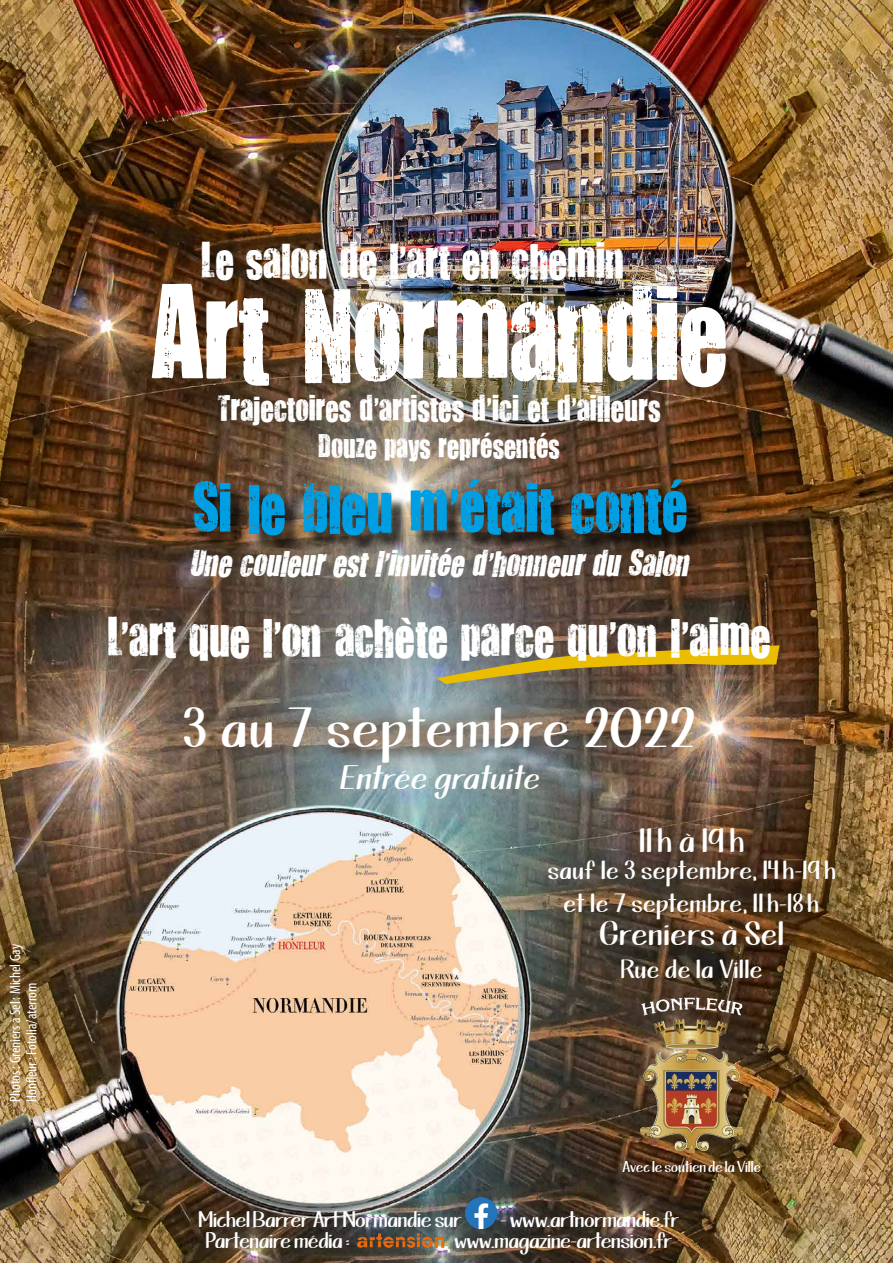
<style>
.page{position:relative;width:893px;height:1263px;background:#fff}
.page>*{position:absolute;margin:0;border:0;box-sizing:border-box;transform-origin:0 0}
.t1{font:109.8px "You Are Loved";letter-spacing:-.015em;color:#fff}
.t2{font:57px "You Are Loved";letter-spacing:-.005em;color:#009fe3}
.t3{font:45px "You Are Loved";letter-spacing:-.005em;color:#fff}
.t4{font:45px "KG This Is Not Goodbye";letter-spacing:.065em;color:#fff}
.t5{font:41.55px "You Are Loved";color:#fff}
.t6{font:30px "You Are Loved";color:#fff}
.t7{font:italic 30px "You Are Loved";color:#fff}
.t8{font:27px "You Are Loved";letter-spacing:-.005em;color:#fff}
.t9{font:27px "KG This Is Not Goodbye";letter-spacing:.06em;color:#fff}
.t10{font:italic 27px "KG This Is Not Goodbye";color:#fff}
.t11{font:21px/33px "KG This Is Not Goodbye";letter-spacing:.06em;color:#fff;text-align:center}
.t12{font:18px "KG This Is Not Goodbye";letter-spacing:.015em;color:#fff}
.t13{font:condensed 15px/16.5px "Myriad Pro";color:#fff}
.t14{font:12.6px "KG This Is Not Goodbye";letter-spacing:.035em;color:#fff}
</style>
<div class="page">
<img style="left:0;top:0;width:893px;height:1263px">
<svg style="left:437px;top:645px;width:342px;height:39px;background:#947d39"></svg>
<img style="left:466px;top:1197px;width:30px;height:31px">
<img style="left:353px;top:1230px;width:94px;height:20px">
<img style="left:656px;top:998px;width:75px;height:15px">
<div style="left:197px;top:482px;width:508px;height:72px;background:#000;opacity:.75"></div>
<p class="t13" style="left:7px;top:1102px;width:159px;rotate:-90deg">Photos: Greniers à Sel : Michel Gay<br>Honfleur : Fotolia/aterrom</p>
<h3 class="t5" style="left:201px;top:233px;width:425px">Le salon de l’art en chemin</h3>
<h1 class="t1" style="left:150px;top:260px;width:580px">Art Normandie</h1>
<h3 class="t6" style="left:217px;top:387px;width:445px">Trajectoires d’artistes d’ici et d’ailleurs</h3>
<h3 class="t8" style="left:318px;top:428px;width:243px">Douze pays représentés</h3>
<h2 class="t2" style="left:193px;top:469px;width:497px">Si le bleu m’était conté</h2>
<h3 class="t7" style="left:189px;top:543px;width:507px">Une couleurestl’invitée d’honneurdu Salon</h3>
<h3 class="t3" style="left:107px;top:607px;width:665px">L’art que l’on achète parce qu’on l’aime</h3>
<h3 class="t4" style="left:184px;top:695px;width:512px">3 au 7 septembre 2022</h3>
<h3 class="t10" style="left:340px;top:757px;width:207px">Entrée gratuite</h3>
<h3 class="t9" style="left:640px;top:820px;width:105px">11h à 19h</h3>
<p class="t11" style="left:548px;top:854px;width:289px">sauf le 3 septembre, 14 h-19 h et le 7 septembre, 11 h-18 h</p>
<h3 class="t9" style="left:600px;top:913px;width:185px">Greniers à Sel</h3>
<p class="t11" style="left:621px;top:953px;width:143px">Rue de la Ville</p>
<p class="t14" style="left:622px;top:1157px;width:140px">Avec le soutien de la Ville</p>
<p class="t12" style="left:199px;top:1206px;width:264px">Michel Barrer Art Normandie sur</p>
<p class="t12" style="left:500px;top:1206px;width:181px">– www.artnormandie.fr</p>
<p class="t12" style="left:206px;top:1227px;width:145px">Partenaire média :</p>
<p class="t12" style="left:447px;top:1227px;width:226px">, www.magazine-artension.fr</p>
</div>
